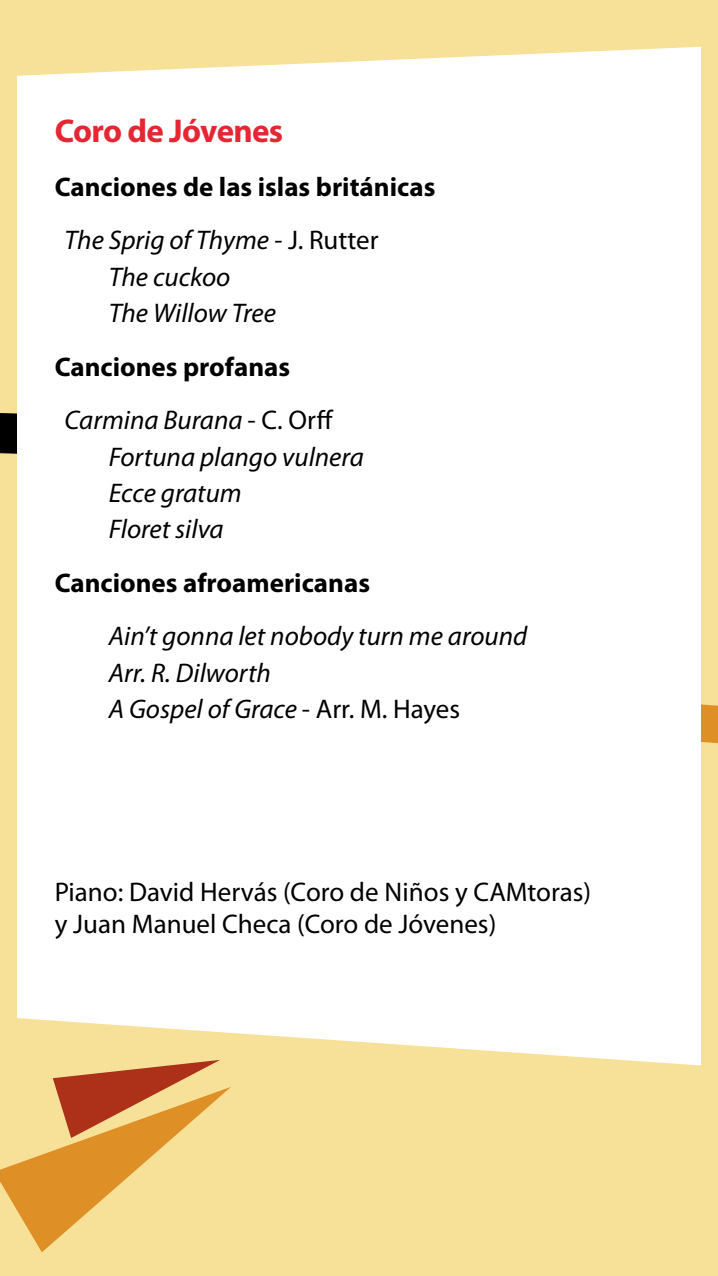
<style>
.page{position:relative;width:718px;height:1276px;background:#fff}
.page>*{position:absolute;margin:0;border:0;box-sizing:border-box;transform-origin:0 0}
.t1{font:700 33px "Myriad Pro";letter-spacing:-.02em;color:#e52633}
.t2{font:italic 27px/36.3px "Myriad Pro";color:#000}
.t3{font:700 27px/53.7px "Myriad Pro";color:#000}
.t4{font:27px/32.4px "Myriad Pro";color:#000}
.s1{font-weight:400;font-style:italic}
.s2{font-weight:400}
.s3{font-style:normal}
</style>
<div class="page">
<div style="left:0;top:0;width:717px;height:1276px;background:#f7e198"></div>
<svg style="left:0;top:413px;width:17px;height:41px"></svg>
<svg style="left:700px;top:692px;width:17px;height:57px"></svg>
<svg style="left:53px;top:1065px;width:157px;height:21px"></svg>
<svg style="left:0;top:1086px;width:231px;height:166px"></svg>
<div style="left:17px;top:47px;width:683px;height:1018px;background:#fff"></div>
<p class="t1" style="left:55px;top:109px;width:230px">Coro de Jóvenes</p>
<p class="t3" style="left:64px;top:159px;width:372px;text-indent:-10px">Canciones de las islas británicas<br><span class="s1">The Sprig of Thyme -</span> <span class="s2">J. Rutter</span></p>
<p class="t2" style="left:109px;top:258px;width:169px">The cuckoo<br>The Willow Tree</p>
<p class="t3" style="left:64px;top:339px;width:270px;text-indent:-10px">Canciones profanas<br><span class="s1">Carmina Burana</span> <span class="s2">- C. Orff</span></p>
<p class="t2" style="left:109px;top:438px;width:256px">Fortuna plango vulnera<br>Ecce gratum<br>Floret silva</p>
<p class="t3" style="left:55px;top:555px;width:317px">Canciones afroamericanas</p>
<p class="t2" style="left:109px;top:618px;width:420px">Ain’t gonna let nobody turn me around<br>Arr. R. Dilworth<br>A Gospel of Grace <span class="s3">- Arr. M. Hayes</span></p>
<p class="t4" style="left:55px;top:875px;width:538px">Piano: David Hervás (Coro de Niños y CAMtoras) y Juan Manuel Checa (Coro de Jóvenes)</p>
</div>
